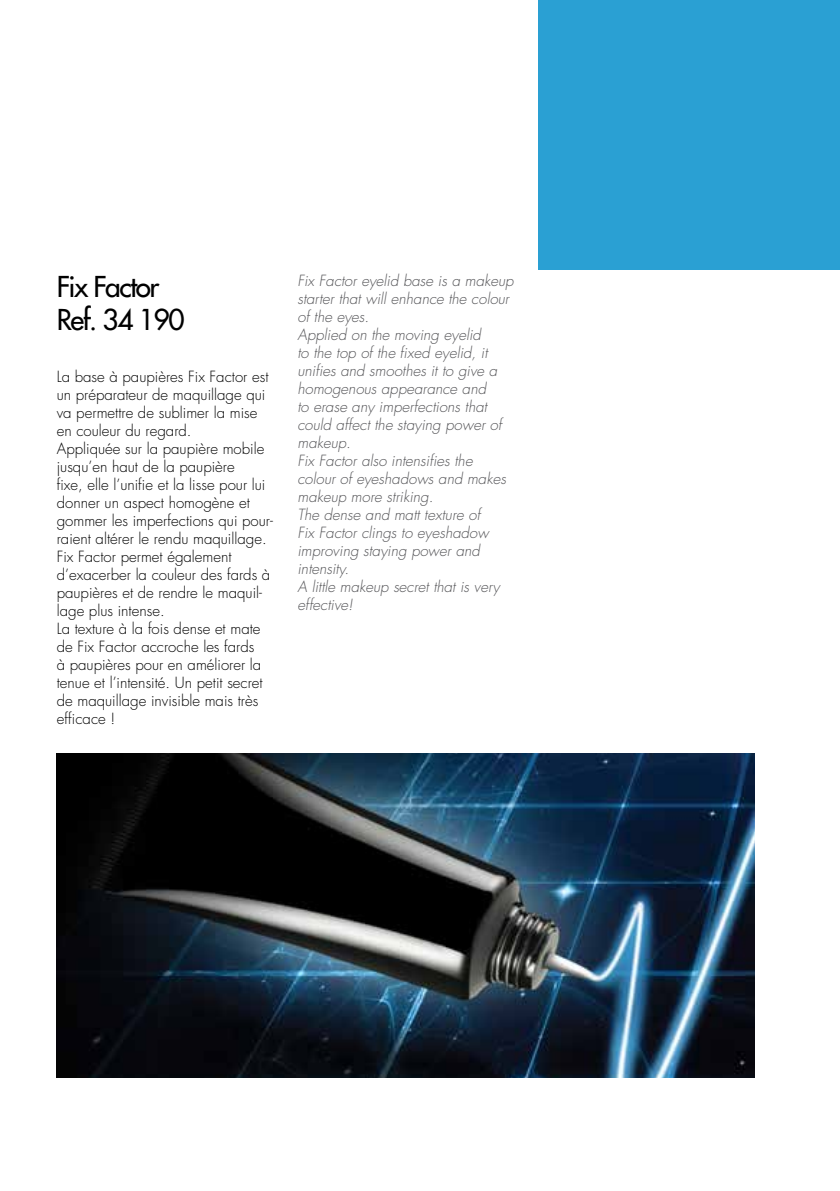
<style>
.page{position:relative;width:840px;height:1191px;background:#fff}
.page>*{position:absolute;margin:0;border:0;box-sizing:border-box;transform-origin:0 0}
.t1{font:500 28px/33.6px "Futura Std";letter-spacing:-.05em;color:#000}
.t2{font:300 15px/18px "Futura Std";color:#000}
.t3{font:italic 300 15px/18px "Futura Std";color:#565659}
</style>
<div class="page">
<img style="left:57px;top:753px;width:697px;height:324px">
<div style="left:538px;top:0;width:301px;height:269px;background:#2aa0d3"></div>
<h1 class="t1" style="left:57px;top:270px;width:129px">Fix Factor<br>Ref. 34 190</h1>
<p class="t2" style="left:57px;top:368px;width:217px">La base à paupières Fix Factor est un préparateur de maquillage qui va permettre de sublimer la mise en couleur du regard.<br>Appliquée sur la paupière mobile jusqu’en haut de la paupière<br>fixe, elle l’unifie et la lisse pour lui donner un aspect homogène et gommer les imperfections qui pour&shy;raient altérer le rendu maquillage.<br>Fix Factor permet également d’exacerber la couleur des fards à paupières et de rendre le maquil&shy;lage plus intense.<br>La texture à la fois dense et mate de Fix Factor accroche les fards<br>à paupières pour en améliorer la tenue et l’intensité. Un petit secret de maquillage invisible mais très efficace !</p>
<p class="t3" style="left:297px;top:272px;width:217px">Fix Factor eyelid base is a makeup starter that will enhance the colour of the eyes.<br>Applied on the moving eyelid<br>to the top of the fixed eyelid, it unifies and smoothes it to give a homogenous appearance and<br>to erase any imperfections that could affect the staying power of makeup.<br>Fix Factor also intensifies the colour of eyeshadows and makes makeup more striking.<br>The dense and matt texture of<br>Fix Factor clings to eyeshadow improving staying power and intensity.<br>A little makeup secret that is very effective!</p>
</div>
